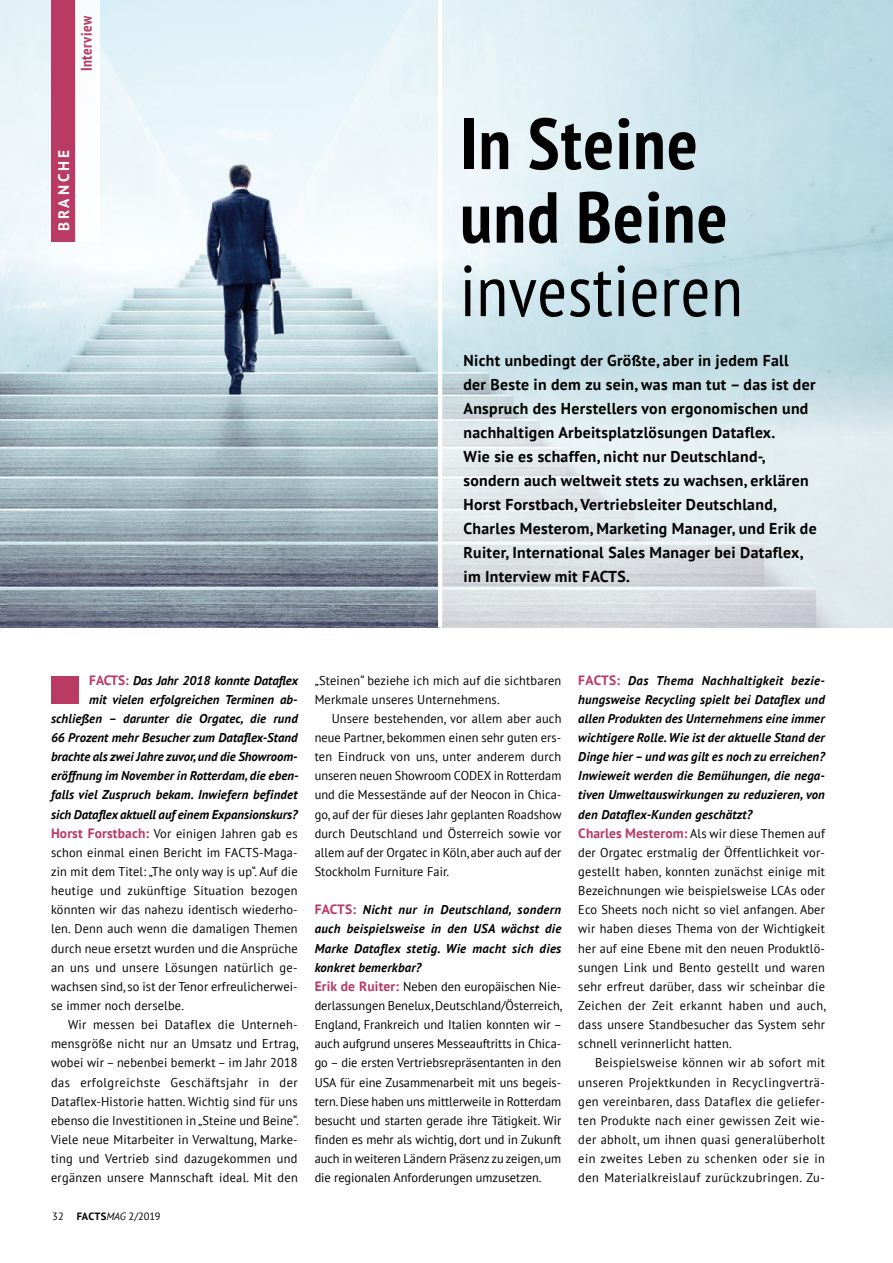
<style>
.page{position:relative;width:893px;height:1263px;background:#fff}
.page>*{position:absolute;margin:0;border:0;box-sizing:border-box;transform-origin:0 0}
.t1{font:700 condensed 72px/73.5px "PT Sans";letter-spacing:.02em;color:#000}
.t2{font:condensed 72px "PT Sans";letter-spacing:.01em;color:#000}
.t3{font:700 15.75px/24px "PT Sans";letter-spacing:.02em;color:#000}
.t4{font:700 condensed 15.3px "PT Sans";letter-spacing:.03em;color:#b93a63}
.t5{font:700 15.3px "PT Sans";letter-spacing:.19em;color:#fff}
.t6{font:12.75px/19.2px "PT Sans";letter-spacing:.015em;color:#000}
.t7{font:italic 700 12.75px "PT Sans";letter-spacing:.005em;color:#000}
.t8{font:12.75px "PT Sans";letter-spacing:.045em;color:#000}
.t9{font:10.5px "PT Sans";color:#000}
.s1{font-style:normal;font-size:13.5px;color:#b93a63}
.s2{font-weight:700;font-size:13.5px;color:#b93a63}
.s3{font-weight:700}
.s4{font-style:italic}
.s5{font-weight:700;font-style:italic}
</style>
<div class="page">
<img style="left:0;top:0;width:893px;height:627px">
<div style="left:51px;top:676px;width:28px;height:28px;background:#b93a63"></div>
<div style="left:51px;top:0;width:24px;height:242px;background:#b93a63"></div>
<div style="left:75px;top:0;width:25px;height:242px;background:#fff"></div>
<svg style="left:439px;top:359px;width:454px;height:269px;fill:#dfe7ea"></svg>
<hr style="left:438px;top:0;width:4px;height:627px;background:#fff">
<p class="t4" style="left:76px;top:71px;width:57px;rotate:-90deg">Interview</p>
<p class="t5" style="left:53px;top:231px;width:83px;rotate:-90deg">BRANCHE</p>
<h1 class="t1" style="left:460px;top:106px;width:269px">In Steine und Beine</h1>
<h1 class="t2" style="left:460px;top:245px;width:284px">investieren</h1>
<p class="t3" style="left:463px;top:348px;width:355px">Nicht unbedingt der Größte, aber in jedem Fall<br>der Beste in dem zu sein, was man tut – das ist der Anspruch des Herstellers von ergonomischen und nachhaltigen Arbeitsplatzlösungen Dataflex.<br>Wie sie es schaffen, nicht nur Deutschland-, sondern auch weltweit stets zu wachsen, erklären Horst Forstbach, Vertriebsleiter Deutschland, Charles Mesterom, Marketing Manager, und Erik de Ruiter, International Sales Manager bei Dataflex, im Interview mit FACTS.</p>
<p class="t7" style="left:89px;top:672px;width:210px"><span class="s1">FACTS:</span> Das Jahr 2018 konnte Dataflex</p>
<p class="t7" style="left:89px;top:691px;width:210px">mit vielen erfolgreichen Terminen ab-</p>
<p class="t7" style="left:51px;top:710px;width:248px">schließen – darunter die Orgatec, die rund</p>
<p class="t7" style="left:51px;top:729px;width:248px">66 Prozent mehr Besucher zum Dataflex-Stand</p>
<p class="t7" style="left:51px;top:748px;width:248px">brachte als zwei Jahre zuvor, und die Showroom-</p>
<p class="t7" style="left:51px;top:767px;width:249px">eröffnung im November in Rotterdam, die eben-</p>
<p class="t7" style="left:51px;top:786px;width:248px">falls viel Zuspruch bekam. Inwiefern befindet</p>
<p class="t7" style="left:51px;top:806px;width:248px">sich Dataflex aktuell auf einem Expansionskurs?</p>
<p class="t6" style="left:51px;top:823px;width:248px"><span class="s2">Horst Forstbach:</span> Vor einigen Jahren gab es</p>
<p class="t6" style="left:51px;top:842px;width:248px">schon einmal einen Bericht im FACTS-Maga-</p>
<p class="t6" style="left:51px;top:862px;width:248px">zin mit dem Titel: „The only way is up“. Auf die</p>
<p class="t6" style="left:51px;top:881px;width:248px">heutige und zukünftige Situation bezogen</p>
<p class="t6" style="left:51px;top:900px;width:248px">könnten wir das nahezu identisch wiederho-</p>
<p class="t6" style="left:51px;top:919px;width:248px">len. Denn auch wenn die damaligen Themen</p>
<p class="t6" style="left:51px;top:938px;width:248px">durch neue ersetzt wurden und die Ansprüche</p>
<p class="t6" style="left:51px;top:957px;width:248px">an uns und unsere Lösungen natürlich ge-</p>
<p class="t6" style="left:51px;top:976px;width:248px">wachsen sind, so ist der Tenor erfreulicherwei-</p>
<p class="t6" style="left:51px;top:995px;width:134px">se immer noch derselbe.</p>
<p class="t6" style="left:68px;top:1015px;width:231px">Wir messen bei Dataflex die Unterneh-</p>
<p class="t6" style="left:51px;top:1034px;width:249px">mensgröße nicht nur an Umsatz und Ertrag,</p>
<p class="t6" style="left:51px;top:1053px;width:248px">wobei wir – nebenbei bemerkt – im Jahr 2018</p>
<p class="t8" style="left:51px;top:1074px;width:248px">das erfolgreichste Geschäftsjahr in der</p>
<p class="t6" style="left:51px;top:1091px;width:248px">Dataflex-Historie hatten. Wichtig sind für uns</p>
<p class="t6" style="left:51px;top:1110px;width:249px">ebenso die Investitionen in „Steine und Beine“.</p>
<p class="t6" style="left:51px;top:1129px;width:248px">Viele neue Mitarbeiter in Verwaltung, Marke-</p>
<p class="t6" style="left:51px;top:1149px;width:248px">ting und Vertrieb sind dazugekommen und</p>
<p class="t6" style="left:51px;top:1168px;width:248px">ergänzen unsere Mannschaft ideal. Mit den</p>
<p class="t9" style="left:52px;top:1209px;width:13px">32</p>
<p class="t9" style="left:77px;top:1209px;width:85px"><span class="s3">FACTS</span><span class="s4">MAG</span> 2/2019</p>
<p class="t6" style="left:315px;top:670px;width:248px">„Steinen“ beziehe ich mich auf die sichtbaren<br>Merkmale unseres Unternehmens.</p>
<p class="t6" style="left:315px;top:708px;width:248px;text-align:justify;text-indent:17px">Unsere bestehenden, vor allem aber auch neue Partner, bekommen einen sehr guten ers&shy;ten Eindruck von uns, unter anderem durch unseren neuen Showroom CODEX in Rotterdam und die Messestände auf der Neocon in Chica&shy;go, auf der für dieses Jahr geplanten Roadshow durch Deutschland und Österreich sowie vor allem auf der Orgatec in Köln, aber auch auf der Stockholm Furniture Fair.</p>
<p class="t6" style="left:315px;top:900px;width:249px"><span class="s2">FACTS:</span> <span class="s5">Nicht nur in Deutschland, sondern auch beispielsweise in den USA wächst die Marke Dataflex stetig. Wie macht sich dies konkret bemerkbar?<br></span><span class="s2">Erik de Ruiter:</span> Neben den europäischen Nie&shy;derlassungen Benelux, Deutschland/Österreich, England, Frankreich und Italien konnten wir – auch aufgrund unseres Messeauftritts in Chica&shy;go – die ersten Vertriebsrepräsentanten in den USA für eine Zusammenarbeit mit uns begeis&shy;tern. Diese haben uns mittlerweile in Rotterdam besucht und starten gerade ihre Tätigkeit. Wir finden es mehr als wichtig, dort und in Zukunft auch in weiteren Ländern Präsenz zu zeigen, um die regionalen Anforderungen umzusetzen.</p>
<p class="t6" style="left:578px;top:670px;width:249px"><span class="s2">FACTS:</span> <span class="s5">Das Thema Nachhaltigkeit bezie&shy;hungsweise Recycling spielt bei Dataflex und allen Produkten des Unternehmens eine immer wichtigere Rolle. Wie ist der aktuelle Stand der Dinge hier – und was gilt es noch zu erreichen?<br>Inwieweit werden die Bemühungen, die nega&shy;tiven Umweltauswirkungen zu reduzieren, von den Dataflex-Kunden geschätzt?<br></span><span class="s2">Charles Mesterom:</span> Als wir diese Themen auf der Orgatec erstmalig der Öffentlichkeit vor&shy;gestellt haben, konnten zunächst einige mit Bezeichnungen wie beispielsweise LCAs oder Eco Sheets noch nicht so viel anfangen. Aber wir haben dieses Thema von der Wichtigkeit her auf eine Ebene mit den neuen Produktlö&shy;sungen Link und Bento gestellt und waren sehr erfreut darüber, dass wir scheinbar die Zeichen der Zeit erkannt haben und auch, dass unsere Standbesucher das System sehr schnell verinnerlicht hatten.</p>
<p class="t6" style="left:578px;top:1053px;width:248px;text-align:justify;text-indent:17px">Beispielsweise können wir ab sofort mit unseren Projektkunden in Recyclingverträ&shy;gen vereinbaren, dass Dataflex die geliefer&shy;ten Produkte nach einer gewissen Zeit wie&shy;der abholt, um ihnen quasi generalüberholt ein zweites Leben zu schenken oder sie in den Materialkreislauf zurückzubringen. Zu-</p>
</div>
